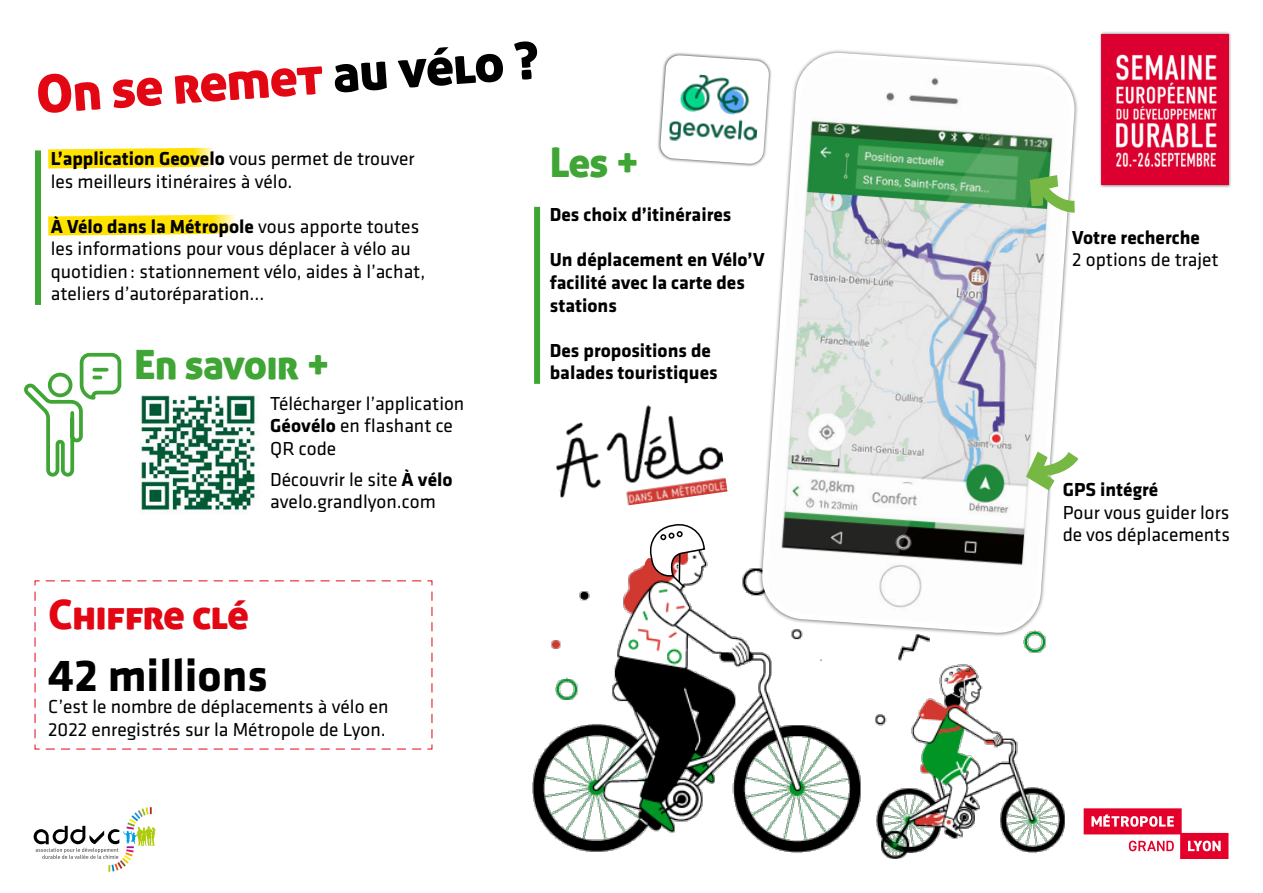
<style>
.page{position:relative;width:1263px;height:893px;background:#fff}
.page>*{position:absolute;margin:0;border:0;box-sizing:border-box;transform-origin:0 0}
.t1{font:52.5px "Aller Display";color:#e30613}
.t2{font:700 46.5px "Klavika Basic";color:#000}
.t3{font:40.5px "Aller Display";letter-spacing:-.02em;color:#3fa535}
.t4{font:40.5px "Aller Display";letter-spacing:-.02em;color:#e30613}
.t5{font:19.5px/22.5px "Klavika Basic";color:#000}
.t6{font:700 19.5px/22.5px "Klavika Basic";color:#000}
.s1{color:#000}
.s2{font-weight:700}
</style>
<div class="page">
<img style="left:532px;top:357px;width:533px;height:502px">
<svg style="left:34px;top:580px;width:399px;height:170px"></svg>
<img style="left:140px;top:395px;width:120px;height:120px">
<svg style="left:24px;top:352px;width:98px;height:125px"></svg>
<div style="left:35px;top:150px;width:6px;height:155px;background:#3fa535"></div>
<svg style="left:48px;top:148px;width:166px;height:20px"></svg>
<svg style="left:48px;top:215px;width:187px;height:21px"></svg>
<div style="left:534px;top:207px;width:6px;height:177px;background:#3fa535"></div>
<div style="left:1099px;top:32px;width:132px;height:156px;background:#000;opacity:.45"></div>
<img style="left:1102px;top:34px;width:127px;height:151px">
<svg style="left:757px;top:50px;width:322px;height:587px"></svg>
<svg style="left:1026px;top:452px;width:52px;height:38px"></svg>
<svg style="left:1030px;top:175px;width:45px;height:38px"></svg>
<img style="left:550px;top:395px;width:177px;height:119px">
<div style="left:657px;top:52px;width:115px;height:115px;background:#000;opacity:.75"></div>
<svg style="left:660px;top:55px;width:109px;height:109px"></svg>
<img style="left:669px;top:73px;width:92px;height:73px">
<svg style="left:609px;top:517px;width:97px;height:72px"></svg>
<svg style="left:34px;top:807px;width:121px;height:65px"></svg>
<svg style="left:1084px;top:808px;width:144px;height:51px"></svg>
<h1 class="t1" style="left:34px;top:65px;width:505px;rotate:-4deg">On se remet <span class="s1">au vélo ?</span></h1>
<p class="t5" style="left:51px;top:149px;width:365px"><span class="s2">L’application Geovelo</span> vous permet de trouver les meilleurs itinéraires à vélo.</p>
<p class="t5" style="left:51px;top:216px;width:376px"><span class="s2">À Vélo dans la Métropole</span> vous apporte toutes les informations pour vous déplacer à vélo au quotidien : stationnement vélo, aides à l’achat, ateliers d’autoréparation...</p>
<h3 class="t3" style="left:134px;top:341px;width:197px">En savoir +</h3>
<p class="t5" style="left:270px;top:394px;width:196px">Télécharger l’application<br><span class="s2">Géovélo</span> en flashant ce<br>QR code</p>
<p class="t5" style="left:270px;top:470px;width:184px">Découvrir le site <span class="s2">À vélo </span>avelo.grandlyon.com</p>
<h3 class="t3" style="left:550px;top:140px;width:91px">Les +</h3>
<p class="t6" style="left:550px;top:204px;width:183px">Des choix d’itinéraires</p>
<p class="t6" style="left:550px;top:249px;width:216px">Un déplacement en Vélo’V facilité avec la carte des stations</p>
<p class="t6" style="left:550px;top:339px;width:169px">Des propositions de balades touristiques</p>
<h3 class="t4" style="left:48px;top:589px;width:202px">Chiffre clé</h3>
<h2 class="t2" style="left:48px;top:650px;width:221px">42 millions</h2>
<p class="t5" style="left:48px;top:697px;width:342px">C’est le nombre de déplacements à vélo en<br>2022 enregistrés sur la Métropole de Lyon.</p>
<p class="t6" style="left:1072px;top:226px;width:129px">Votre recherche</p>
<p class="t5" style="left:1072px;top:250px;width:148px">2 options de trajet</p>
<p class="t6" style="left:1063px;top:478px;width:97px">GPS intégré</p>
<p class="t5" style="left:1063px;top:502px;width:169px">Pour vous guider lors de vos déplacements</p>
</div>
